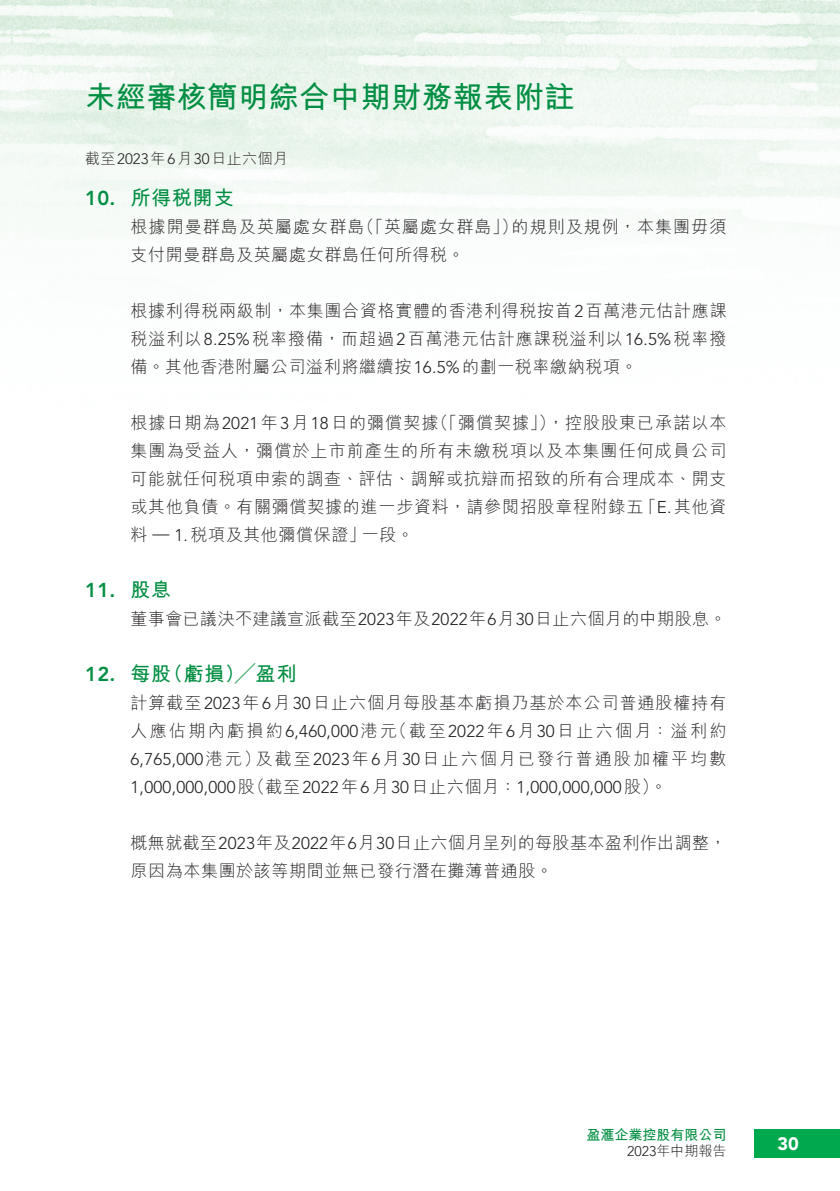
<style>
.page{position:relative;width:840px;height:1191px;background:#fff}
.page>*{position:absolute;margin:0;border:0;box-sizing:border-box;transform-origin:0 0}
.t1{font:700 30px "M Hei HK";letter-spacing:.02em;color:#008e42}
._01_H1{font:700 20px "M Hei HK";letter-spacing:.04em;color:#008e42}
._01_H1-2{font:800 20px "Avenir LT Std";color:#008e42}
.t2{font:900 18px "Avenir LT Std";color:#fff}
._00_txt{font:300 17px/28px "M Hei HK";letter-spacing:.045em;color:#231f20}
._00_txt-2{font:300 17px/28px "Avenir LT Std";letter-spacing:.015em;color:#231f20}
._00_txt-3{font:300 17px/28px "M Hei HK";letter-spacing:.125em;color:#231f20}
._00_txt-4{font:300 17px "M Hei HK";letter-spacing:.025em;color:#231f20}
._00_txt-5{font:300 17px "M Hei HK";letter-spacing:.065em;color:#231f20}
.t3{font:300 15px "M Hei HK";letter-spacing:.02em;color:#231f20}
.t4{font:700 14px "M Hei HK";color:#008e42}
.t5{font:300 14px "M Hei HK";color:#231f20}
.s1{font-family:"Avenir LT Std"}
.s2{font-family:"M Hei HK"}
</style>
<div class="page">
<img style="left:0;top:0;width:839px;height:1158px">
<div style="left:754px;top:1129px;width:85px;height:28px;background:#00a94e"></div>
<h1 class="t1" style="left:85px;top:75px;width:491px">未經審核簡明綜合中期財務報表附註</h1>
<p class="t3" style="left:85px;top:151px;width:204px">截至<span class="s1">2023</span>年<span class="s1">6</span>月<span class="s1">30</span>日止六個月</p>
<p class="_01_H1-2" style="left:85px;top:186px;width:32px">10.</p>
<p class="_01_H1-2" style="left:85px;top:578px;width:32px">11.</p>
<p class="_01_H1-2" style="left:85px;top:662px;width:32px">12.</p>
<p class="_01_H1" style="left:130px;top:183px;width:105px">所得稅開支</p>
<p class="_00_txt" style="left:357px;top:212px;width:162px">（「英屬處女群島」）</p>
<p class="_00_txt" style="left:130px;top:212px;width:335px">根據開曼群島及英屬處女群島<br>支付開曼群島及英屬處女群島任何所得稅。</p>
<p class="_00_txt" style="left:130px;top:296px;width:597px;text-align:justify">根據利得稅兩級制，本集團合資格實體的香港利得稅按首<span class="s1">2</span>百萬港元估計應課稅溢利以<span class="s1">8.25%</span>稅率撥備，而超過<span class="s1">2</span>百萬港元估計應課稅溢利以<span class="s1">16.5%</span>稅率撥備。其他香港附屬公司溢利將繼續按<span class="s1">16.5%</span>的劃一稅率繳納稅項。</p>
<p class="_00_txt" style="left:547px;top:408px;width:180px">，控股股東已承諾以本</p>
<p class="_00_txt" style="left:511px;top:212px;width:216px">的規則及規例，本集團毋須</p>
<p class="_00_txt" style="left:431px;top:408px;width:125px">（「彌償契據」）</p>
<p class="_00_txt" style="left:130px;top:408px;width:309px">根據日期為<span class="s1">2021</span>年<span class="s1">3</span>月<span class="s1">18</span>日的彌償契據</p>
<p class="_00_txt-5" style="left:130px;top:442px;width:597px">集團為受益人，彌償於上市前產生的所有未繳稅項以及本集團任何成員公司</p>
<p class="_00_txt" style="left:130px;top:464px;width:597px">可能就任何稅項申索的調查、評估、調解或抗辯而招致的所有合理成本、開支</p>
<p class="_00_txt" style="left:639px;top:492px;width:89px">「<span class="s1">E.</span>其他資</p>
<p class="_00_txt" style="left:130px;top:492px;width:514px;text-align:center">或其他負債。有關彌償契據的進一步資料，請參閱招股章程附錄五一段。</p>
<p class="_00_txt" style="left:130px;top:520px;width:18px">料</p>
<p class="_01_H1" style="left:130px;top:575px;width:42px">股息</p>
<p class="_00_txt" style="left:174px;top:520px;width:193px"><span class="s1">1.</span>稅項及其他彌償保證」</p>
<p class="_00_txt-2" style="left:152px;top:519px;width:18px">—</p>
<p class="_00_txt-4" style="left:130px;top:610px;width:597px">董事會已議決不建議宣派截至<span class="s1">2023</span>年及<span class="s1">2022</span>年 月<span class="s1">6 30</span>日止六個月的中期股息。</p>
<p class="_01_H1" style="left:163px;top:659px;width:134px">（虧損）╱盈利</p>
<p class="_01_H1" style="left:130px;top:659px;width:42px">每股</p>
<p class="_00_txt" style="left:130px;top:688px;width:597px;text-align:right">計算截至<span class="s1">2023</span>年<span class="s1">6</span>月<span class="s1">30</span>日止六個月每股基本虧損乃基於本公司普通股權持有（截至<span class="s1">2022</span>年<span class="s1">6</span>月<span class="s1">30</span>日止六個月：溢利約</p>
<p class="_00_txt-3" style="left:255px;top:716px;width:472px;text-indent:-125px">人應佔期內虧損約<span class="s1">6,460,000</span>港元<br>及截至<span class="s1">2023</span>年<span class="s1">6</span>月<span class="s1">30</span>日止六個月已發行普通股加權平均數</p>
<p class="_00_txt-2" style="left:130px;top:745px;width:538px">6,765,000<span class="s2">港元）<br></span>1,000,000,000 <span class="s2">（股 截至</span>2022<span class="s2">年</span>6<span class="s2">月</span>30<span class="s2">日止六個月：</span>1,000,000,000<span class="s2">股。(</span></p>
<p class="_00_txt" style="left:130px;top:828px;width:597px">概無就截至<span class="s1">2023</span>年及<span class="s1">2022</span>年 月<span class="s1">6 30</span>日止六個月呈列的每股基本盈利作出調整，原因為本集團於該等期間並無已發行潛在攤薄普通股。</p>
<p class="t4" style="left:586px;top:1124px;width:141px">盈滙企業控股有限公司</p>
<p class="t5" style="left:627px;top:1143px;width:101px"><span class="s1">2023</span>年中期報告</p>
<p class="t2" style="left:777px;top:1132px;width:23px">30</p>
</div>
